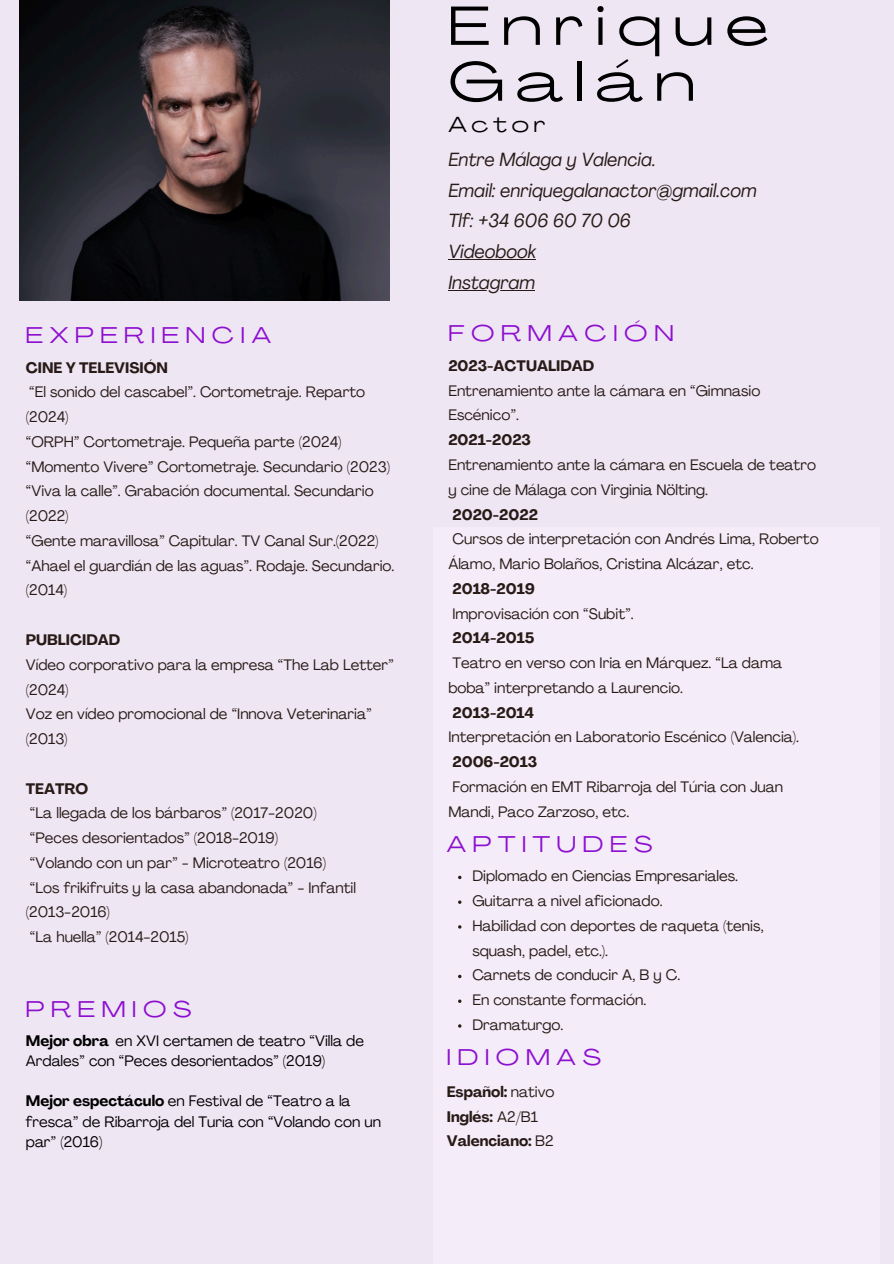
<style>
.page{position:relative;width:894px;height:1264px;background:#fff}
.page>*{position:absolute;margin:0;border:0;box-sizing:border-box;transform-origin:0 0}
.t1{font:54.3px/55.8px "Agrandir Grand";letter-spacing:.225em;color:#000}
.t2{font:22.5px "Agrandir Grand";letter-spacing:.3em;color:#8d0fcf}
.t3{font:21.45px "Agrandir Grand";letter-spacing:.225em;color:#000}
.t4{font:italic 18.9px/30.9px "Agrandir";color:#281a16}
.t5{font:15px/24.8px "Agrandir";color:#281a16}
.t6{font:15px/20.2px "Agrandir";color:#000}
.t7{font:700 15px "Agrandir";color:#281a16}
.s1{font-weight:700}
.s2{font-weight:400}
</style>
<div class="page">
<div style="left:0;top:0;width:893px;height:1263px;background:#efe6f4"></div>
<div style="left:433px;top:527px;width:446px;height:736px;background:#f4ecf8"></div>
<img style="left:19px;top:0;width:371px;height:300px">
<hr style="left:448px;top:259px;width:88px;height:1px;background:#281a16">
<hr style="left:448px;top:290px;width:87px;height:1px;background:#281a16">
<h1 class="t2" style="left:26px;top:326px;width:246px">EXPERIENCIA</h1>
<p class="t7" style="left:26px;top:361px;width:143px">CINE Y TELEVISIÓN</p>
<p class="t5" style="left:26px;top:381px;width:370px">“El sonido del cascabel”. Cortometraje. Reparto (2024)<br>“ORPH” Cortometraje. Pequeña parte (2024) “Momento Vivere” Cortometraje. Secundario (2023) “Viva la calle”. Grabación documental. Secundario (2022)<br>“Gente maravillosa” Capitular. TV Canal Sur.(2022) “Ahael el guardián de las aguas”. Rodaje. Secundario. (2014)</p>
<p class="t7" style="left:26px;top:633px;width:96px">PUBLICIDAD</p>
<p class="t5" style="left:26px;top:653px;width:369px">Vídeo corporativo para la empresa “The Lab Letter” (2024)<br>Voz en vídeo promocional de “Innova Veterinaria” (2013)</p>
<p class="t7" style="left:26px;top:782px;width:64px">TEATRO</p>
<p class="t5" style="left:26px;top:802px;width:331px">“La llegada de los bárbaros” (2017-2020) “Peces desorientados” (2018-2019)<br>“Volando con un par” - Microteatro (2016)<br>“Los frikifruits y la casa abandonada” - Infantil (2013-2016)<br>“La huella” (2014-2015)</p>
<h2 class="t2" style="left:26px;top:999px;width:167px">PREMIOS</h2>
<p class="t6" style="left:26px;top:1031px;width:339px"><span class="s1">Mejor obra</span> en XVI certamen de teatro “Villa de<br>Ardales” con “Peces desorientados” (2019)</p>
<p class="t6" style="left:26px;top:1092px;width:357px"><span class="s1">Mejor espectáculo</span> en Festival de “Teatro a la fresca” de Ribarroja del Turia con “Volando con un par” (2016)</p>
<h2 class="t1" style="left:448px;top:3px;width:322px">Enrique<br>Galán</h2>
<h2 class="t3" style="left:448px;top:116px;width:99px">Actor</h2>
<p class="t4" style="left:448px;top:145px;width:310px">Entre Málaga y Valencia.<br>Email: enriquegalanactor@gmail.com<br>Tlf: +34 606 60 70 06<br>Videobook<br>Instagram</p>
<h3 class="t2" style="left:448px;top:324px;width:227px">FORMACIÓN</h3>
<p class="t7" style="left:448px;top:360px;width:147px">2023-ACTUALIDAD</p>
<p class="t5" style="left:448px;top:379px;width:313px">Entrenamiento ante la cámara en “Gimnasio<br>Escénico”.</p>
<p class="t7" style="left:448px;top:434px;width:84px">2021-2023</p>
<p class="t5" style="left:448px;top:454px;width:369px">Entrenamiento ante la cámara en Escuela de teatro y cine de Málaga con Virginia Nölting.</p>
<p class="t7" style="left:452px;top:508px;width:87px">2020-2022</p>
<p class="t5" style="left:448px;top:528px;width:372px">Cursos de interpretación con Andrés Lima, Roberto<br>Álamo, Mario Bolaños, Cristina Alcázar, etc.</p>
<p class="t7" style="left:452px;top:582px;width:84px">2018-2019</p>
<p class="t5" style="left:452px;top:602px;width:183px">Improvisación con “Subit”.</p>
<p class="t7" style="left:452px;top:632px;width:83px">2014-2015</p>
<p class="t5" style="left:448px;top:652px;width:335px">Teatro en verso con Iria en Márquez. “La dama boba” interpretando a Laurencio.</p>
<p class="t7" style="left:452px;top:706px;width:83px">2013-2014</p>
<p class="t5" style="left:448px;top:726px;width:352px">Interpretación en Laboratorio Escénico (Valencia).</p>
<p class="t7" style="left:452px;top:756px;width:86px">2006-2013</p>
<p class="t5" style="left:448px;top:775px;width:336px">Formación en EMT Ribarroja del Túria con Juan<br>Mandi, Paco Zarzoso, etc.</p>
<p class="t2" style="left:446px;top:835px;width:207px">APTITUDES</p>
<h2 class="t5" style="left:472px;top:865px;width:267px">Diplomado en Ciencias Empresariales.</h2>
<h2 class="t5" style="left:472px;top:890px;width:192px">Guitarra a nivel aficionado.</h2>
<p class="t5" style="left:472px;top:914px;width:293px">Habilidad con deportes de raqueta (tenis, squash, padel, etc.).</p>
<p class="t5" style="left:472px;top:964px;width:209px">Carnets de conducir A, B y C.</p>
<p class="t5" style="left:472px;top:989px;width:175px">En constante formación.</p>
<p class="t5" style="left:472px;top:1013px;width:93px">Dramaturgo.</p>
<p class="t2" style="left:446px;top:1048px;width:155px">IDIOMAS</p>
<p class="t7" style="left:446px;top:1085px;width:109px">Español: <span class="s2">nativo</span></p>
<h2 class="t7" style="left:446px;top:1110px;width:92px">Inglés: <span class="s2">A2/B1</span></h2>
<p class="t7" style="left:446px;top:1135px;width:108px">Valenciano: <span class="s2">B2</span></p>
</div>
